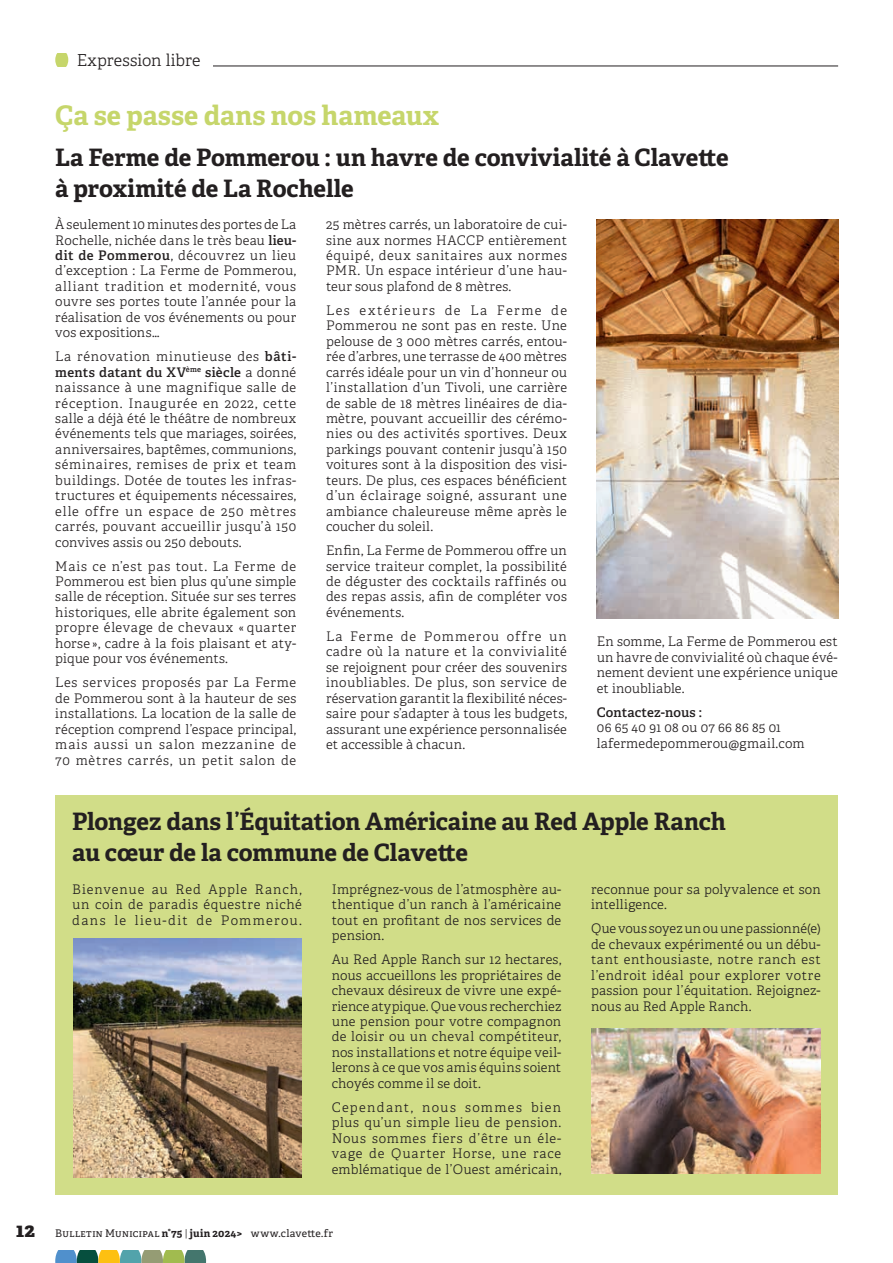
<style>
.page{position:relative;width:893px;height:1263px;background:#fff}
.page>*{position:absolute;margin:0;border:0;box-sizing:border-box;transform-origin:0 0}
.t1{font:700 27px "Adelle";letter-spacing:-.005em;color:#c6d66b}
.t2{font:700 24px/31px "Adelle";letter-spacing:-.005em;color:#231f20}
.t3{font:300 16.5px "Adelle";letter-spacing:.01em;color:#231f20}
.t4{font:300 13.2px/15.5px "Adelle";letter-spacing:.02em;color:#231f20;text-align:justify}
.t5{font:600 13.2px "Adelle";letter-spacing:.005em;color:#231f20}
.t6{font:10.5px "Adelle";letter-spacing:.035em;color:#231f20}
.s1{font-weight:600}
.s2{font-weight:800;font-size:19.5px}
.s3{font-weight:700}
.s4{font-weight:300}
</style>
<div class="page">
<svg style="left:55px;top:1250px;width:151px;height:13px;background:#7d9c77"></svg>
<hr style="left:55px;top:66px;width:783px;height:1px;background:#231f20">
<div style="left:55px;top:54px;width:158px;height:16px;background:#fff"></div>
<svg style="left:55px;top:53px;width:13px;height:13px"></svg>
<div style="left:55px;top:795px;width:783px;height:400px;background:#d1dd88"></div>
<img style="left:73px;top:938px;width:228px;height:239px">
<img style="left:592px;top:1028px;width:228px;height:146px">
<img style="left:597px;top:219px;width:241px;height:400px">
<p class="t3" style="left:77px;top:50px;width:125px">Expression libre</p>
<h1 class="t1" style="left:55px;top:98px;width:385px">Ça se passe dans nos hameaux</h1>
<h2 class="t2" style="left:55px;top:142px;width:675px">La Ferme de Pommerou : un havre de convivialité à Clavette à proximité de La Rochelle</h2>
<p class="t4" style="left:55px;top:217px;width:242px">À seulement 10 minutes des portes de La Rochelle, nichée dans le très beau <span class="s1">lieu&shy;dit de Pommerou</span>, découvrez un lieu d’exception : La Ferme de Pommerou, alliant tradition et modernité, vous ouvre ses portes toute l’année pour la réalisation de vos événements ou pour vos expositions…</p>
<p class="t4" style="left:55px;top:349px;width:242px">La rénovation minutieuse des <span class="s1">bâti&shy;ments datant du XV</span><sup>ème</sup> <span class="s1">siècle</span> a donné naissance à une magnifique salle de réception. Inaugurée en 2022, cette salle a déjà été le théâtre de nombreux événements tels que mariages, soirées, anniversaires, baptêmes, communions, séminaires, remises de prix et team buildings. Dotée de toutes les infras&shy;tructures et équipements nécessaires, elle offre un espace de 250 mètres carrés, pouvant accueillir jusqu’à 150 convives assis ou 250 debouts.</p>
<p class="t4" style="left:55px;top:558px;width:242px">Mais ce n’est pas tout. La Ferme de Pommerou est bien plus qu’une simple salle de réception. Située sur ses terres historiques, elle abrite également son propre élevage de chevaux « quarter horse », cadre à la fois plaisant et aty&shy;pique pour vos événements.</p>
<p class="t4" style="left:55px;top:675px;width:243px">Les services proposés par La Ferme de Pommerou sont à la hauteur de ses installations. La location de la salle de réception comprend l’espace principal, mais aussi un salon mezzanine de 70 mètres carrés, un petit salon de</p>
<p class="t4" style="left:326px;top:217px;width:242px">25 mètres carrés, un laboratoire de cui&shy;sine aux normes HACCP entièrement équipé, deux sanitaires aux normes PMR. Un espace intérieur d’une hau&shy;teur sous plafond de 8 mètres.</p>
<p class="t4" style="left:326px;top:303px;width:242px">Les extérieurs de La Ferme de Pommerou ne sont pas en reste. Une pelouse de 3 000 mètres carrés, entou&shy;rée d’arbres, une terrasse de 400 mètres carrés idéale pour un vin d’honneur ou l’installation d’un Tivoli, une carrière de sable de 18 mètres linéaires de dia&shy;mètre, pouvant accueillir des cérémo&shy;nies ou des activités sportives. Deux parkings pouvant contenir jusqu’à 150 voitures sont à la disposition des visi&shy;teurs. De plus, ces espaces bénéficient d’un éclairage soigné, assurant une ambiance chaleureuse même après le coucher du soleil.</p>
<p class="t4" style="left:326px;top:543px;width:242px">Enfin, La Ferme de Pommerou offre un service traiteur complet, la possibilité de déguster des cocktails raffinés ou des repas assis, afin de compléter vos événements.</p>
<p class="t4" style="left:326px;top:629px;width:242px">La Ferme de Pommerou offre un cadre où la nature et la convivialité se rejoignent pour créer des souvenirs inoubliables. De plus, son service de réservation garantit la flexibilité néces&shy;saire pour s’adapter à tous les budgets, assurant une expérience personnalisée et accessible à chacun.</p>
<p class="t4" style="left:597px;top:634px;width:242px">En somme, La Ferme de Pommerou est un havre de convivialité où chaque évé&shy;nement devient une expérience unique et inoubliable.</p>
<p class="t5" style="left:597px;top:704px;width:107px">Contactez-nous :</p>
<p class="t4" style="left:597px;top:720px;width:209px">06 65 40 91 08 ou 07 66 86 85 01 lafermedepommerou@gmail.com</p>
<h2 class="t2" style="left:72px;top:806px;width:655px">Plongez dans l’Équitation Américaine au Red Apple Ranch au cœur de la commune de Clavette</h2>
<p class="t4" style="left:72px;top:882px;width:231px">Bienvenue au Red Apple Ranch, un coin de paradis équestre niché dans le lieu-dit de Pommerou.</p>
<p class="t4" style="left:332px;top:882px;width:231px">Imprégnez-vous de l’atmosphère au&shy;thentique d’un ranch à l’américaine tout en profitant de nos services de pension.</p>
<p class="t4" style="left:332px;top:952px;width:231px">Au Red Apple Ranch sur 12 hectares, nous accueillons les propriétaires de chevaux désireux de vivre une expé&shy;rience atypique. Que vous recherchiez une pension pour votre compagnon de loisir ou un cheval compétiteur, nos installations et notre équipe veil&shy;lerons à ce que vos amis équins soient choyés comme il se doit.</p>
<p class="t4" style="left:332px;top:1099px;width:231px">Cependant, nous sommes bien plus qu’un simple lieu de pension.<br>Nous sommes fiers d’être un éle&shy;vage de Quarter Horse, une race emblématique de l’Ouest américain,</p>
<p class="t4" style="left:591px;top:882px;width:231px">reconnue pour sa polyvalence et son intelligence.</p>
<p class="t4" style="left:591px;top:921px;width:231px">Que vous soyez un ou une passionné(e) de chevaux expérimenté ou un débu&shy;tant enthousiaste, notre ranch est l’endroit idéal pour explorer votre passion pour l’équitation. Rejoignez&shy;nous au Red Apple Ranch.</p>
<p class="t6" style="left:16px;top:1227px;width:318px"><span class="s2">12</span> Bulletin Municipal <span class="s3">n°75</span> <span class="s4">|</span> <span class="s3">juin 2024&gt;</span> www.clavette.fr</p>
</div>
